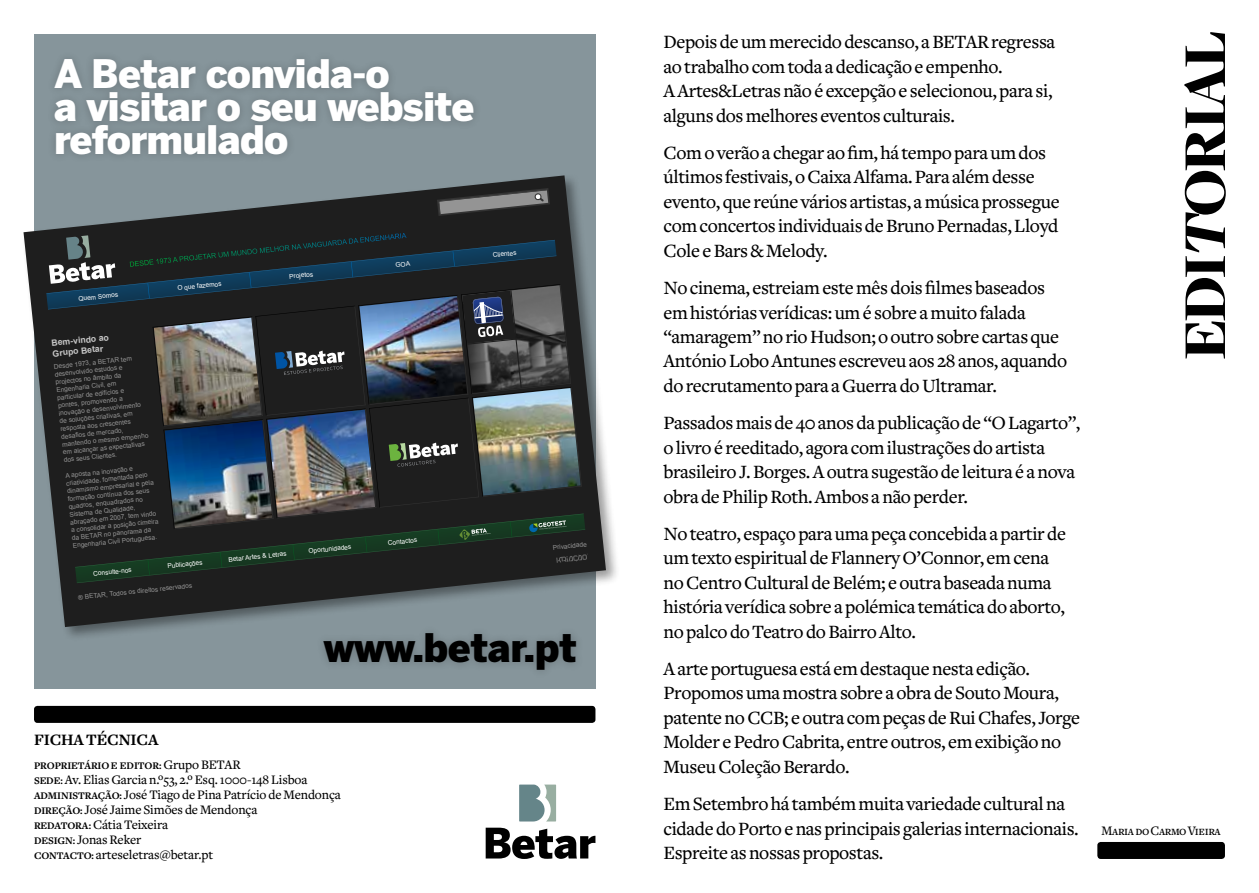
<style>
.page{position:relative;width:1259px;height:893px;background:#fff}
.page>*{position:absolute;margin:0;border:0;box-sizing:border-box;transform-origin:0 0}
.t1{font:63px "Freight Disp Black SC";letter-spacing:-.04em;color:#000}
.t2{font:900 39px/33px "Benton Sans";letter-spacing:-.02em;color:#fff}
.t3{font:900 39px "Benton Sans";letter-spacing:-.01em;color:#000}
.t4{font:500 19.5px/24.5px "Freight Text";letter-spacing:-.02em;color:#000}
.t5{font:700 16.5px "Freight Text";letter-spacing:-.01em;color:#000}
.t6{font:500 13.5px/15px "Freight Text";letter-spacing:-.01em;color:#000}
.t7{font:13.5px "Freight Text Medium SC";letter-spacing:-.03em;color:#000;scale:.96 1}
.t8{font:700 10.5px "Freight Text";letter-spacing:-.01em;color:#000}
.t9{font:700 8.7px/10.5px "Arial";color:#c7c7c7}
.t10{font:6.6px/7.8px "Arial";color:#949494}
.t11{font:6.6px "Arial";color:#fff}
.s1{font-weight:500;font-size:13.5px}
.s2{font-weight:700;font-size:10.5px}
.s3{font-family:"Freight Disp Black Italic SC"}
</style>
<div class="page">
<div style="left:1097px;top:842px;width:128px;height:17px;background:#000;border-radius:3px"></div>
<div style="left:34px;top:706px;width:561px;height:17px;background:#000;border-radius:3px"></div>
<svg style="left:519px;top:785px;width:37px;height:36px"></svg>
<svg style="left:486px;top:828px;width:109px;height:31px"></svg>
<div style="left:34px;top:34px;width:561px;height:655px;background:#86959b"></div>
<div style="left:46px;top:51px;width:436px;height:112px;background:#000;opacity:.2"></div>
<div style="left:315px;top:625px;width:270px;height:54px;background:#7c8a90"></div>
<div style="left:21px;top:173px;width:599px;height:469px;background:#000;opacity:.4"></div>
<svg style="left:23px;top:175px;width:583px;height:452px"></svg>
<svg style="left:437px;top:188px;width:113px;height:28px"></svg>
<img style="left:46px;top:233px;width:542px;height:350px">
<h2 class="t2" style="left:54px;top:57px;width:422px">A Betar convida-o<br>a visitar o seu website reformulado</h2>
<p class="t11" style="left:78px;top:294px;width:41px;rotate:-6deg">Quem Somos</p>
<p class="t11" style="left:177px;top:284px;width:46px;rotate:-6deg">O que fazemos</p>
<p class="t11" style="left:289px;top:272px;width:25px;rotate:-6deg">Projetos</p>
<p class="t9" style="left:51px;top:338px;width:59px;rotate:-6deg">Bem-vindo ao<br>Grupo Betar</p>
<p class="t10" style="left:54px;top:363px;width:88px;rotate:-6deg">Desde 1973, a BETAR tem desenvolvido estudos e projectos no âmbito da<br>Engenharia Civil, em particular de edifícios e pontes, promovendo a inovação e desenvolvimento de soluções criativas, em resposta aos crescentes desafios de mercado, mantendo o mesmo empenho em alcançar as expectativas dos seus Clientes.</p>
<p class="t10" style="left:65px;top:472px;width:89px;rotate:-6deg">A aposta na inovação e criatividade, fomentada pelo dinamismo empresarial e pela formação contínua dos seus quadros, enquadrados no<br>Sistema de Qualidade, abraçado em 2007, tem vindo a consolidar a posição cimeira da BETAR no panorama da<br>Engenharia Civil Portuguesa.</p>
<p class="t11" style="left:93px;top:569px;width:40px;rotate:-6deg">Consulte-nos</p>
<p class="t11" style="left:167px;top:562px;width:37px;rotate:-6deg">Publicações</p>
<p class="t11" style="left:228px;top:555px;width:60px;rotate:-6deg">Betar Artes &amp; Letras</p>
<p class="t11" style="left:308px;top:547px;width:44px;rotate:-6deg">Oportunidades</p>
<p class="t10" style="left:78px;top:593px;width:116px;rotate:-6deg">® BETAR, Todos os direitos reservados</p>
<p class="t11" style="left:387px;top:538px;width:31px;rotate:-6deg">Contactos</p>
<p class="t11" style="left:492px;top:251px;width:25px;rotate:-6deg">Clientes</p>
<p class="t10" style="left:552px;top:544px;width:36px;rotate:-6deg">Privacidade</p>
<h2 class="t3" style="left:324px;top:625px;width:254px">www.betar.pt</h2>
<p class="t5" style="left:34px;top:731px;width:126px">FICHA TÉCNICA</p>
<p class="t8" style="left:34px;top:760px;width:208px">PROPRIETÁRIO E EDITOR: <span class="s1">Grupo BETAR</span></p>
<p class="t6" style="left:34px;top:772px;width:308px"><span class="s2">SEDE:</span> Av. Elias Garcia n.º53, 2.º Esq. 1000-148 Lisboa <span class="s2">ADMINISTRAÇÃO:</span> José Tiago de Pina Patrício de Mendonça <span class="s2">DIREÇÃO:</span> José Jaime Simões de Mendonça<br><span class="s2">REDATORA:</span> Cátia Teixeira<br><span class="s2">DESIGN:</span> Jonas Reker<br><span class="s2">CONTACTO:</span> arteseletras@betar.pt</p>
<p class="t4" style="left:663px;top:30px;width:393px">Depois de um merecido descanso, a BETAR regressa ao trabalho com toda a dedicação e empenho.<br>A Artes&amp;Letras não é excepção e selecionou, para si, alguns dos melhores eventos culturais.</p>
<p class="t4" style="left:663px;top:141px;width:398px">Com o verão a chegar ao fim, há tempo para um dos últimos festivais, o Caixa Alfama. Para além desse evento, que reúne vários artistas, a música prossegue com concertos individuais de Bruno Pernadas, Lloyd Cole e Bars &amp; Melody.</p>
<p class="t4" style="left:663px;top:276px;width:405px">No cinema, estreiam este mês dois filmes baseados em histórias verídicas: um é sobre a muito falada “amaragem” no rio Hudson; o outro sobre cartas que António Lobo Antunes escreveu aos 28 anos, aquando do recrutamento para a Guerra do Ultramar.</p>
<p class="t4" style="left:663px;top:411px;width:418px">Passados mais de 40 anos da publicação de “O Lagarto”, o livro é reeditado, agora com ilustrações do artista brasileiro J. Borges. A outra sugestão de leitura é a nova obra de Philip Roth. Ambos a não perder.</p>
<p class="t4" style="left:663px;top:522px;width:404px">No teatro, espaço para uma peça concebida a partir de um texto espiritual de Flannery O’Connor, em cena no Centro Cultural de Belém; e outra baseada numa história verídica sobre a polémica temática do aborto, no palco do Teatro do Bairro Alto.</p>
<p class="t4" style="left:663px;top:657px;width:418px">A arte portuguesa está em destaque nesta edição.<br>Propomos uma mostra sobre a obra de Souto Moura, patente no CCB; e outra com peças de Rui Chafes, Jorge Molder e Pedro Cabrita, entre outros, em exibição no Museu Coleção Berardo.</p>
<p class="t4" style="left:663px;top:792px;width:417px">Em Setembro há também muita variedade cultural na cidade do Porto e nas principais galerias internacionais.<br>Espreite as nossas propostas.</p>
<h1 class="t1" style="left:1170px;top:360px;width:331px;rotate:-90deg">EDI<span class="s3">T</span>ORIAL</h1>
<p class="t7" style="left:1101px;top:823px;width:126px">Maria do Carmo Vieira</p>
</div>
